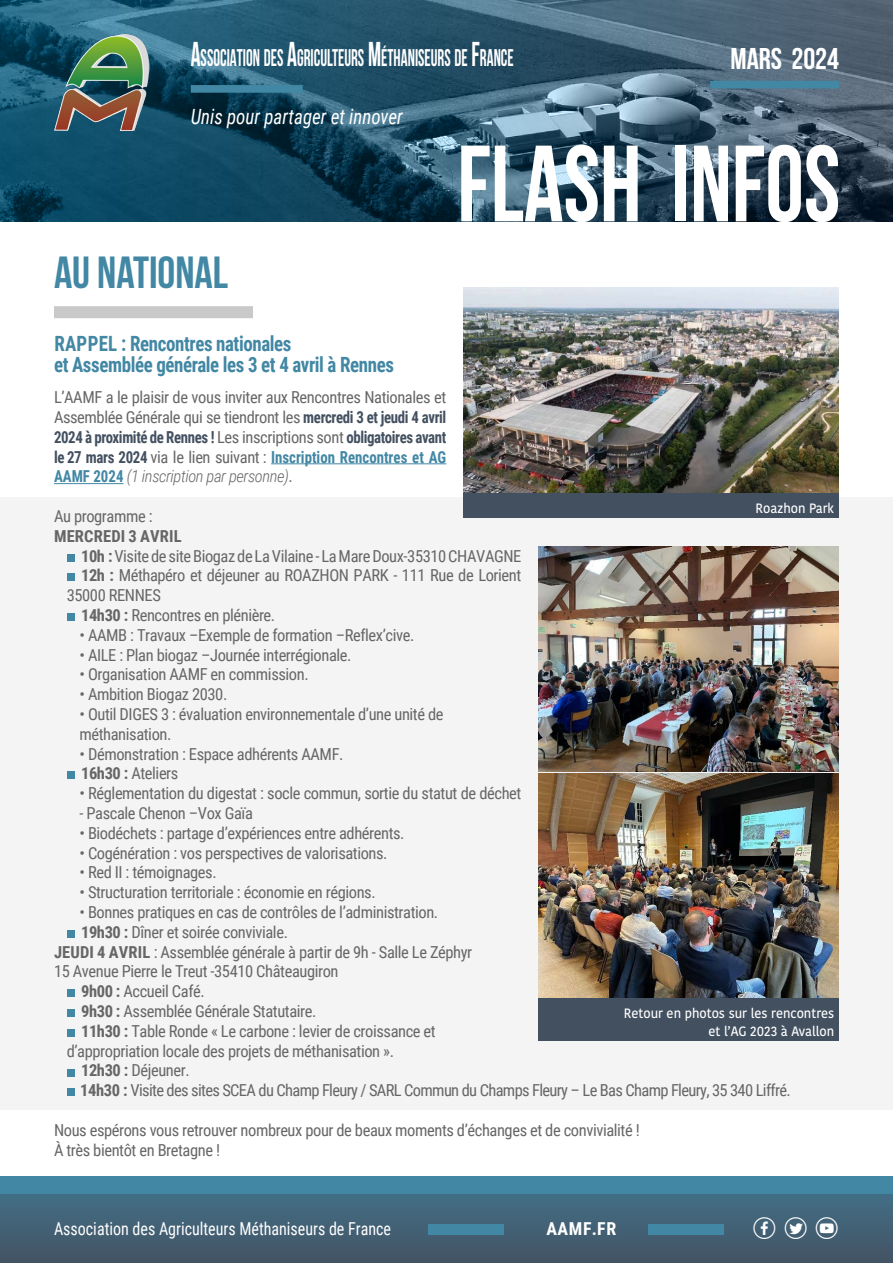
<style>
.page{position:relative;width:893px;height:1263px;background:#fff}
.page>*{position:absolute;margin:0;border:0;box-sizing:border-box;transform-origin:0 0}
.t1{font:700 108.15px "Bebas Neue";color:#fff;scale:.9 1}
.t2{font:700 45px "Bebas Neue";color:#4287a4}
.t3{font:31.65px "Social Shapes";color:#fff}
.t4{font:30px "Bebas Neue";color:#fff}
.t5{font:700 24.15px "Bebas Neue";color:#fff;scale:.71 1}
.t6{font:700 21px "Roboto Condensed";letter-spacing:-.02em;color:#4287a4;scale:.9 1}
.t7{font:italic 21px "Roboto Condensed";color:#fff;scale:.9 1}
.t8{font:17.85px "Roboto Condensed";color:#fff;scale:.9 1}
.t9{font:700 17.85px "Roboto Condensed";letter-spacing:.035em;color:#fff}
.t10{font:16.5px/19.8px "Roboto Condensed";letter-spacing:-.025em;color:#666}
.t11{font:700 16.5px "Roboto Condensed";letter-spacing:.01em;color:#666}
.t12{font:500 13.5px "Kohinoor Devanagari";color:#fff;scale:.94 1}
.s1{font-size:34.5px}
.s2{font-weight:700;color:#435060}
.s3{font-weight:700;color:#4287a4}
.s4{font-weight:300;font-style:italic}
.s5{font-weight:700}
</style>
<div class="page">
<div style="left:0;top:1193px;width:893px;height:70px;background:linear-gradient(to bottom,#436e86,#435364)"></div>
<div style="left:0;top:1176px;width:893px;height:17px;background:#4287a4"></div>
<div style="left:429px;top:1224px;width:75px;height:10px;background:#4287a4"></div>
<div style="left:648px;top:1224px;width:76px;height:10px;background:#4287a4"></div>
<div style="left:0;top:497px;width:893px;height:613px;background:#f4f4f4"></div>
<svg style="left:0;top:0;width:893px;height:221px;background:#2e566c"></svg>
<img style="left:54px;top:35px;width:96px;height:96px">
<div style="left:191px;top:85px;width:112px;height:8px;background:#4287a4"></div>
<div style="left:710px;top:81px;width:129px;height:7px;background:#4287a4"></div>
<div style="left:54px;top:306px;width:199px;height:12px;background:#c9c9c9"></div>
<hr style="left:271px;top:463px;width:175px;height:1px;background:#4287a4">
<hr style="left:54px;top:483px;width:70px;height:1px;background:#4287a4">
<div style="left:67px;top:554px;width:8px;height:8px;background:#4287a4"></div>
<div style="left:67px;top:573px;width:8px;height:8px;background:#4287a4"></div>
<div style="left:67px;top:613px;width:8px;height:8px;background:#4287a4"></div>
<div style="left:67px;top:771px;width:8px;height:8px;background:#4287a4"></div>
<div style="left:67px;top:930px;width:8px;height:8px;background:#4287a4"></div>
<div style="left:67px;top:989px;width:8px;height:8px;background:#4287a4"></div>
<div style="left:67px;top:1009px;width:8px;height:8px;background:#4287a4"></div>
<div style="left:67px;top:1029px;width:8px;height:8px;background:#4287a4"></div>
<div style="left:67px;top:1068px;width:8px;height:8px;background:#4287a4"></div>
<div style="left:67px;top:1088px;width:8px;height:8px;background:#4287a4"></div>
<img style="left:463px;top:287px;width:375px;height:206px">
<img style="left:538px;top:546px;width:300px;height:225px">
<img style="left:538px;top:773px;width:300px;height:225px">
<div style="left:463px;top:493px;width:375px;height:24px;background:#435060"></div>
<div style="left:538px;top:998px;width:300px;height:42px;background:#435060"></div>
<p class="t5" style="left:191px;top:44px;width:456px"><span class="s1">A</span>SSOCIATION DES <span class="s1">A</span>GRICULTEURS <span class="s1">M</span>ÉTHANISEURS DE <span class="s1">F</span>RANCE</p>
<p class="t4" style="left:730px;top:43px;width:110px">MARS 2024</p>
<p class="t7" style="left:191px;top:102px;width:237px">Unis pour partager et innover</p>
<p class="t2" style="left:54px;top:247px;width:176px">AU NATIONAL</p>
<p class="t6" style="left:54px;top:328px;width:265px">RAPPEL : Rencontres nationales</p>
<p class="t6" style="left:54px;top:349px;width:379px">et Assemblée générale les 3 et 4 avril à Rennes</p>
<p class="t1" style="left:457px;top:125px;width:427px">FLASH INFOS</p>
<p class="t10" style="left:54px;top:387px;width:394px;text-align:justify">L’AAMF a le plaisir de vous inviter aux Rencontres Nationales et Assemblée Générale qui se tiendront les <span class="s2">mercredi 3 et jeudi 4 avril 2024 à proximité de Rennes !</span> Les inscriptions sont <span class="s2">obligatoires avant le 27 mars 2024</span> via le lien suivant : <span class="s3">Inscription Rencontres et AG AAMF 2024</span> <span class="s4">(1 inscription par personne)</span>.</p>
<p class="t10" style="left:54px;top:506px;width:100px">Au programme :</p>
<p class="t11" style="left:54px;top:524px;width:129px">MERCREDI 3 AVRIL</p>
<p class="t10" style="left:81px;top:545px;width:442px"><span class="s5">10h :</span> Visite de site Biogaz de La Vilaine - La Mare Doux-35310 CHAVAGNE</p>
<p class="t10" style="left:67px;top:565px;width:456px;text-indent:14px"><span class="s5">12h :</span> Méthapéro et déjeuner au ROAZHON PARK - 111 Rue de Lorient<br>35000 RENNES</p>
<p class="t10" style="left:81px;top:605px;width:196px"><span class="s5">14h30 :</span> Rencontres en plénière.</p>
<p class="t10" style="left:80px;top:624px;width:336px">• AAMB : Travaux –Exemple de formation –Reflex’cive.</p>
<p class="t10" style="left:80px;top:644px;width:274px">• AILE : Plan biogaz –Journée interrégionale.</p>
<p class="t10" style="left:80px;top:664px;width:231px">• Organisation AAMF en commission.</p>
<p class="t10" style="left:80px;top:684px;width:149px">• Ambition Biogaz 2030.</p>
<p class="t10" style="left:80px;top:704px;width:366px">• Outil DIGES 3 : évaluation environnementale d’une unité de méthanisation.</p>
<p class="t10" style="left:80px;top:743px;width:265px">• Démonstration : Espace adhérents AAMF.</p>
<p class="t10" style="left:81px;top:763px;width:99px"><span class="s5">16h30 :</span> Ateliers</p>
<p class="t10" style="left:80px;top:783px;width:443px">• Réglementation du digestat : socle commun, sortie du statut de déchet</p>
<p class="t10" style="left:80px;top:803px;width:175px">- Pascale Chenon –Vox Gaïa</p>
<p class="t10" style="left:80px;top:822px;width:327px">• Biodéchets : partage d’expériences entre adhérents.</p>
<p class="t10" style="left:80px;top:842px;width:310px">• Cogénération : vos perspectives de valorisations.</p>
<p class="t10" style="left:80px;top:862px;width:139px">• Red II : témoignages.</p>
<p class="t10" style="left:80px;top:882px;width:298px">• Structuration territoriale : économie en régions.</p>
<p class="t10" style="left:80px;top:902px;width:360px">• Bonnes pratiques en cas de contrôles de l’administration.</p>
<p class="t10" style="left:81px;top:921px;width:208px"><span class="s5">19h30 :</span> Dîner et soirée conviviale.</p>
<p class="t10" style="left:54px;top:941px;width:420px"><span class="s5">JEUDI 4 AVRIL</span> : Assemblée générale à partir de 9h - Salle Le Zéphyr</p>
<p class="t10" style="left:54px;top:961px;width:286px">15 Avenue Pierre le Treut -35410 Châteaugiron</p>
<p class="t10" style="left:81px;top:981px;width:125px"><span class="s5">9h00 :</span> Accueil Café.</p>
<p class="t10" style="left:81px;top:1001px;width:237px"><span class="s5">9h30 :</span> Assemblée Générale Statutaire.</p>
<p class="t10" style="left:67px;top:1020px;width:371px;text-indent:14px"><span class="s5">11h30 :</span> Table Ronde « Le carbone : levier de croissance et d’appropriation locale des projets de méthanisation ».</p>
<p class="t10" style="left:81px;top:1060px;width:110px"><span class="s5">12h30 :</span> Déjeuner.</p>
<p class="t10" style="left:80px;top:1080px;width:712px"><span class="s5">14h30 :</span> Visite des sites SCEA du Champ Fleury / SARL Commun du Champs Fleury – Le Bas Champ Fleury, 35 340 Liffré.</p>
<p class="t10" style="left:54px;top:1119px;width:587px">Nous espérons vous retrouver nombreux pour de beaux moments d’échanges et de convivialité !</p>
<p class="t10" style="left:54px;top:1139px;width:168px">À très bientôt en Bretagne !</p>
<p class="t12" style="left:756px;top:500px;width:85px">Roazhon Park</p>
<p class="t12" style="left:624px;top:1005px;width:225px">Retour en photos sur les rencontres</p>
<p class="t12" style="left:708px;top:1023px;width:135px">et l’AG 2023 à Avallon</p>
<p class="t8" style="left:54px;top:1216px;width:376px">Association des Agriculteurs Méthaniseurs de France</p>
<p class="t9" style="left:546px;top:1216px;width:71px">AAMF.FR</p>
<h3 class="t3" style="left:753px;top:1210px;width:87px">c d l</h3>
</div>
